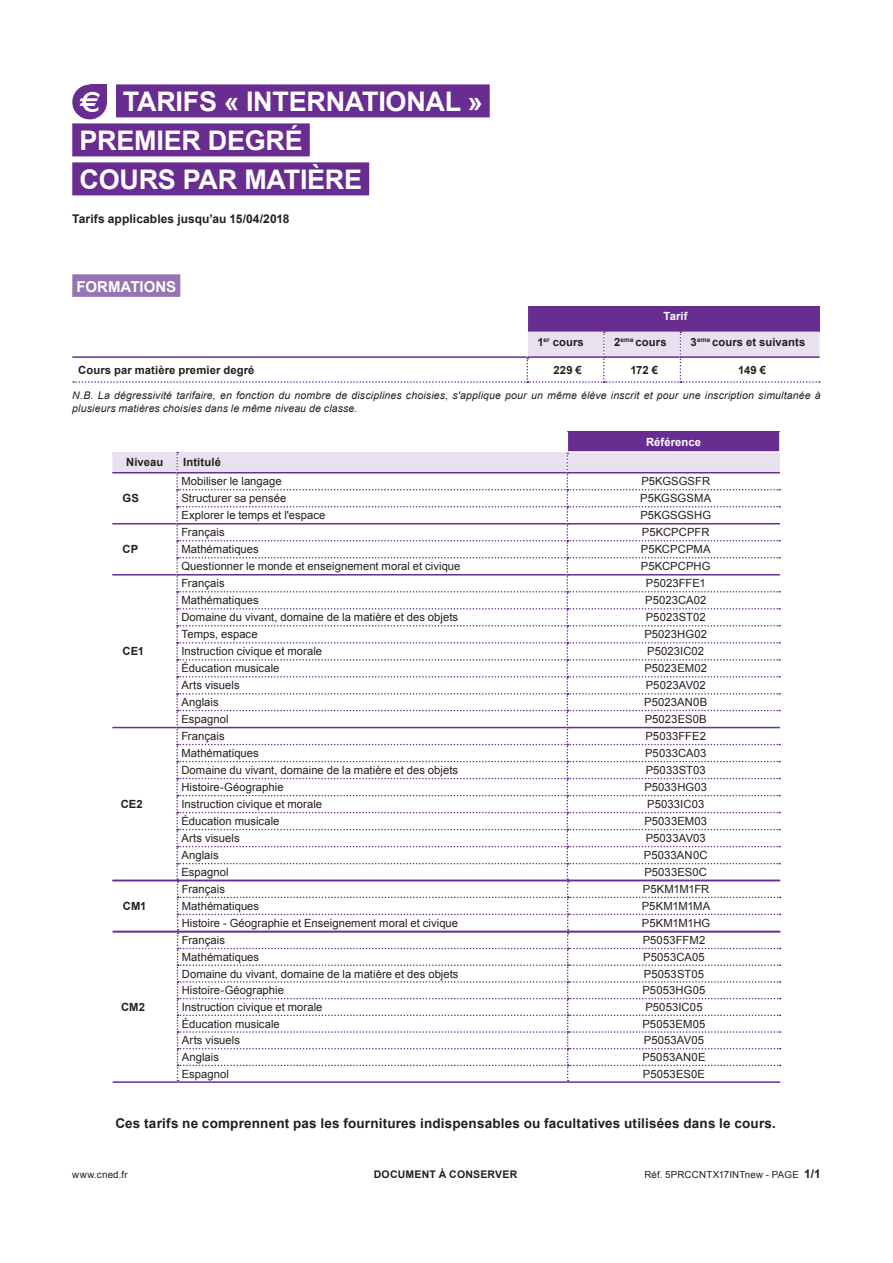
<style>
.page{position:relative;width:893px;height:1263px;background:#fff}
.page>*{position:absolute;margin:0;border:0;box-sizing:border-box;transform-origin:0 0}
.Titre_sur_filet_8mm{font:700 27px "Arial";letter-spacing:-.01em;color:#fff}
.t1{font:700 15px "Arial";color:#fff}
.Texte_9_11_Gauche{font:700 13.5px "Arial";letter-spacing:.015em;color:#231f20}
.Tableau_7_5_9___1_mm{font:700 12px "Arial";letter-spacing:.01em;color:#231f20}
.Tableau_Bold{font:11.25px "Arial";letter-spacing:.005em;color:#231f20}
.Tableau_7_5_9___1_mm-2{font:11.25px "Arial";letter-spacing:.01em;color:#231f20}
.Tableau_7_5_9___1_mm-3{font:700 11.25px "Arial";letter-spacing:.01em;color:#231f20}
.Texte_9_11{font:700 11.25px "Arial";letter-spacing:.01em;color:#231f20}
.Tableau_7_5_9___1_mm-4{font:11.25px "Arial";letter-spacing:-.015em;color:#231f20}
.Texte_9_11-2{font:700 11.25px "Arial";letter-spacing:.01em;color:#fff}
.Tableau_7_5_9___1_mm-5{font:11.25px "Arial";letter-spacing:-.02em;color:#231f20}
.Tableau_Bold-2{font:700 11.25px "Arial";letter-spacing:.01em;color:#231f20}
.Tableau_7_5_9{font:700 11.25px "Arial";letter-spacing:.005em;color:#231f20}
.Tableau_7_5_9___1_mm-6{font:700 11.25px "Arial";letter-spacing:.01em;color:#fff}
.Légende{font:italic 10.5px/13.5px "Arial";letter-spacing:.015em;color:#231f20}
.t2{font:700 10.5px "Arial";letter-spacing:.02em;color:#231f20}
.Texte_9_11-3{font:9.75px "Arial";letter-spacing:.02em;color:#231f20}
.s1{font-weight:700;font-size:12px}
</style>
<div class="page">
<div style="left:72px;top:84px;width:418px;height:33px;background:#692c91"></div>
<div style="left:72px;top:123px;width:238px;height:33px;background:#692c91"></div>
<div style="left:72px;top:162px;width:297px;height:33px;background:#692c91"></div>
<div style="left:70px;top:75px;width:45px;height:48px;background:#fff"></div>
<div style="left:90px;top:85px;width:17px;height:18px;background:#692c91"></div>
<div style="left:72px;top:85px;width:35px;height:34px;background:#692c91;border-radius:50%"></div>
<svg style="left:79px;top:92px;width:21px;height:20px"></svg>
<div style="left:72px;top:274px;width:108px;height:23px;background:#9674b3"></div>
<div style="left:527px;top:306px;width:293px;height:26px;background:#692c91"></div>
<svg style="left:72px;top:332px;width:748px;height:51px"></svg>
<hr style="left:526px;top:306px;width:2px;height:26px;background:#fff">
<hr style="left:526px;top:332px;width:2px;height:24px;background:#fff">
<hr style="left:113px;top:1081px;width:65px;height:2px;background:#692c91">
<hr style="left:178px;top:1081px;width:390px;height:2px;background:#692c91">
<hr style="left:568px;top:1081px;width:212px;height:2px;background:#692c91">
<svg style="left:112px;top:432px;width:669px;height:649px"></svg>
<p class="Titre_sur_filet_8mm" style="left:123px;top:83px;width:361px">TARIFS « INTERNATIONAL »</p>
<p class="Titre_sur_filet_8mm" style="left:80px;top:122px;width:225px">PREMIER DEGRÉ</p>
<p class="Titre_sur_filet_8mm" style="left:80px;top:161px;width:284px">COURS PAR MATIÈRE</p>
<p class="Tableau_7_5_9___1_mm" style="left:72px;top:211px;width:219px">Tarifs applicables jusqu’au 15/04/2018</p>
<p class="t1" style="left:76px;top:276px;width:101px">FORMATIONS</p>
<p class="Tableau_7_5_9___1_mm-6" style="left:663px;top:309px;width:26px">Tarif</p>
<p class="Tableau_7_5_9___1_mm-3" style="left:537px;top:334px;width:48px">1<sup>er</sup> cours</p>
<p class="Tableau_7_5_9___1_mm-3" style="left:614px;top:334px;width:54px">2<sup>eme</sup> cours</p>
<p class="Tableau_7_5_9___1_mm-3" style="left:691px;top:334px;width:116px">3<sup>eme</sup> cours et suivants</p>
<p class="Texte_9_11" style="left:78px;top:362px;width:178px">Cours par matière premier degré</p>
<p class="Tableau_7_5_9___1_mm-3" style="left:554px;top:362px;width:30px">229 €</p>
<p class="Tableau_7_5_9___1_mm-3" style="left:630px;top:362px;width:29px">172 €</p>
<p class="Tableau_7_5_9___1_mm-3" style="left:738px;top:362px;width:29px">149 €</p>
<p class="Légende" style="left:72px;top:388px;width:750px">N.B. La dégressivité tarifaire, en fonction du nombre de disciplines choisies, s'applique pour un même élève inscrit et pour une inscription simultanée à plusieurs matières choisies dans le même niveau de classe.</p>
<p class="Texte_9_11-2" style="left:646px;top:435px;width:57px">Référence</p>
<p class="Tableau_7_5_9" style="left:126px;top:455px;width:39px">Niveau</p>
<p class="Tableau_Bold-2" style="left:183px;top:455px;width:39px">Intitulé</p>
<p class="Tableau_7_5_9___1_mm-3" style="left:123px;top:491px;width:18px">GS</p>
<p class="Tableau_Bold" style="left:181px;top:474px;width:102px">Mobiliser le langage</p>
<p class="Tableau_7_5_9___1_mm-2" style="left:641px;top:474px;width:70px">P5KGSGSFR</p>
<p class="Tableau_Bold" style="left:181px;top:491px;width:106px">Structurer sa pensée</p>
<p class="Tableau_7_5_9___1_mm-2" style="left:640px;top:491px;width:72px">P5KGSGSMA</p>
<p class="Tableau_Bold" style="left:181px;top:508px;width:146px">Explorer le temps et l'espace</p>
<p class="Tableau_7_5_9___1_mm-2" style="left:640px;top:508px;width:72px">P5KGSGSHG</p>
<p class="Tableau_7_5_9___1_mm-3" style="left:123px;top:542px;width:17px">CP</p>
<p class="Tableau_7_5_9___1_mm-3" style="left:123px;top:644px;width:23px">CE1</p>
<p class="Tableau_7_5_9___1_mm-3" style="left:121px;top:797px;width:24px">CE2</p>
<p class="Tableau_7_5_9___1_mm-3" style="left:123px;top:899px;width:25px">CM1</p>
<p class="Tableau_Bold" style="left:181px;top:525px;width:45px">Français</p>
<p class="Tableau_7_5_9___1_mm-2" style="left:642px;top:525px;width:69px">P5KCPCPFR</p>
<p class="Tableau_Bold" style="left:181px;top:542px;width:79px">Mathématiques</p>
<p class="Tableau_7_5_9___1_mm-2" style="left:641px;top:542px;width:71px">P5KCPCPMA</p>
<p class="Tableau_Bold" style="left:181px;top:559px;width:281px">Questionner le monde et enseignement moral et civique</p>
<p class="Tableau_7_5_9___1_mm-2" style="left:641px;top:559px;width:71px">P5KCPCPHG</p>
<p class="Tableau_Bold" style="left:181px;top:576px;width:45px">Français</p>
<p class="Tableau_7_5_9___1_mm-2" style="left:646px;top:576px;width:61px">P5023FFE1</p>
<p class="Tableau_Bold" style="left:181px;top:593px;width:79px">Mathématiques</p>
<p class="Tableau_7_5_9___1_mm-2" style="left:645px;top:593px;width:63px">P5023CA02</p>
<p class="Tableau_Bold" style="left:181px;top:610px;width:278px">Domaine du vivant, domaine de la matière et des objets</p>
<p class="Tableau_7_5_9___1_mm-2" style="left:646px;top:610px;width:61px">P5023ST02</p>
<p class="Tableau_Bold" style="left:181px;top:627px;width:78px">Temps, espace</p>
<p class="Tableau_7_5_9___1_mm-2" style="left:644px;top:627px;width:64px">P5023HG02</p>
<p class="Tableau_Bold" style="left:181px;top:644px;width:142px">Instruction civique et morale</p>
<p class="Tableau_7_5_9___1_mm-2" style="left:647px;top:644px;width:58px">P5023IC02</p>
<p class="Tableau_Bold" style="left:181px;top:661px;width:100px">Éducation musicale</p>
<p class="Tableau_7_5_9___1_mm-2" style="left:644px;top:661px;width:64px">P5023EM02</p>
<p class="Tableau_Bold" style="left:181px;top:678px;width:60px">Arts visuels</p>
<p class="Tableau_7_5_9___1_mm-2" style="left:646px;top:678px;width:61px">P5023AV02</p>
<p class="Tableau_Bold" style="left:181px;top:695px;width:39px">Anglais</p>
<p class="Tableau_7_5_9___1_mm-2" style="left:644px;top:695px;width:64px">P5023AN0B</p>
<p class="Tableau_Bold" style="left:181px;top:712px;width:49px">Espagnol</p>
<p class="Tableau_7_5_9___1_mm-2" style="left:645px;top:712px;width:63px">P5023ES0B</p>
<p class="Tableau_Bold" style="left:181px;top:729px;width:45px">Français</p>
<p class="Tableau_7_5_9___1_mm-2" style="left:645px;top:729px;width:62px">P5033FFE2</p>
<p class="Tableau_Bold" style="left:181px;top:746px;width:79px">Mathématiques</p>
<p class="Tableau_7_5_9___1_mm-2" style="left:645px;top:746px;width:63px">P5033CA03</p>
<p class="Tableau_Bold" style="left:181px;top:763px;width:278px">Domaine du vivant, domaine de la matière et des objets</p>
<p class="Tableau_7_5_9___1_mm-2" style="left:646px;top:763px;width:61px">P5033ST03</p>
<p class="Tableau_Bold" style="left:181px;top:780px;width:104px">Histoire-Géographie</p>
<p class="Tableau_7_5_9___1_mm-2" style="left:644px;top:780px;width:64px">P5033HG03</p>
<p class="Tableau_Bold" style="left:181px;top:797px;width:142px">Instruction civique et morale</p>
<p class="Tableau_7_5_9___1_mm-2" style="left:647px;top:797px;width:59px">P5033IC03</p>
<p class="Tableau_Bold" style="left:181px;top:814px;width:100px">Éducation musicale</p>
<p class="Tableau_7_5_9___1_mm-2" style="left:644px;top:814px;width:64px">P5033EM03</p>
<p class="Tableau_Bold" style="left:181px;top:831px;width:60px">Arts visuels</p>
<p class="Tableau_7_5_9___1_mm-2" style="left:646px;top:831px;width:62px">P5033AV03</p>
<p class="Tableau_Bold" style="left:181px;top:848px;width:39px">Anglais</p>
<p class="Tableau_7_5_9___1_mm-2" style="left:644px;top:848px;width:65px">P5033AN0C</p>
<p class="Tableau_Bold" style="left:181px;top:865px;width:49px">Espagnol</p>
<p class="Tableau_7_5_9___1_mm-2" style="left:644px;top:865px;width:64px">P5033ES0C</p>
<p class="Tableau_Bold" style="left:182px;top:881px;width:45px">Français</p>
<p class="Tableau_7_5_9___1_mm-4" style="left:643px;top:881px;width:68px">P5KM1M1FR</p>
<p class="Tableau_Bold" style="left:182px;top:898px;width:79px">Mathématiques</p>
<p class="Tableau_7_5_9___1_mm-5" style="left:642px;top:898px;width:70px">P5KM1M1MA</p>
<p class="Tableau_Bold" style="left:182px;top:915px;width:278px">Histoire - Géographie et Enseignement moral et civique</p>
<p class="Tableau_7_5_9___1_mm-4" style="left:642px;top:915px;width:70px">P5KM1M1HG</p>
<p class="Tableau_Bold" style="left:182px;top:933px;width:45px">Français</p>
<p class="Tableau_7_5_9___1_mm-2" style="left:643px;top:933px;width:64px">P5053FFM2</p>
<p class="Tableau_Bold" style="left:182px;top:950px;width:79px">Mathématiques</p>
<p class="Tableau_7_5_9___1_mm-2" style="left:643px;top:950px;width:63px">P5053CA05</p>
<p class="Tableau_Bold" style="left:182px;top:966px;width:278px">Domaine du vivant, domaine de la matière et des objets</p>
<p class="Tableau_7_5_9___1_mm-2" style="left:644px;top:966px;width:62px">P5053ST05</p>
<p class="Tableau_Bold" style="left:182px;top:983px;width:104px">Histoire-Géographie</p>
<p class="Tableau_7_5_9___1_mm-2" style="left:642px;top:983px;width:65px">P5053HG05</p>
<p class="Tableau_Bold" style="left:182px;top:1000px;width:142px">Instruction civique et morale</p>
<p class="Tableau_7_5_9___1_mm-2" style="left:645px;top:1000px;width:59px">P5053IC05</p>
<p class="Tableau_Bold" style="left:182px;top:1016px;width:100px">Éducation musicale</p>
<p class="Tableau_7_5_9___1_mm-2" style="left:642px;top:1016px;width:64px">P5053EM05</p>
<p class="Tableau_Bold" style="left:182px;top:1033px;width:60px">Arts visuels</p>
<p class="Tableau_7_5_9___1_mm-2" style="left:644px;top:1033px;width:62px">P5053AV05</p>
<p class="Tableau_Bold" style="left:182px;top:1050px;width:39px">Anglais</p>
<p class="Tableau_7_5_9___1_mm-2" style="left:642px;top:1050px;width:65px">P5053AN0E</p>
<p class="Tableau_Bold" style="left:182px;top:1066px;width:49px">Espagnol</p>
<p class="Tableau_7_5_9___1_mm-2" style="left:643px;top:1066px;width:64px">P5053ES0E</p>
<p class="Texte_9_11_Gauche" style="left:115px;top:1114px;width:662px">Ces tarifs ne comprennent pas les fournitures indispensables ou facultatives utilisées dans le cours.</p>
<p class="Tableau_7_5_9___1_mm-3" style="left:121px;top:1000px;width:25px">CM2</p>
<p class="Texte_9_11-3" style="left:72px;top:1168px;width:57px">www.cned.fr</p>
<p class="t2" style="left:374px;top:1167px;width:145px">DOCUMENT À CONSERVER</p>
<p class="Texte_9_11-3" style="left:644px;top:1168px;width:178px">Réf. 5PRCCNTX17INTnew - PAGE <span class="s1">1/1</span></p>
</div>
